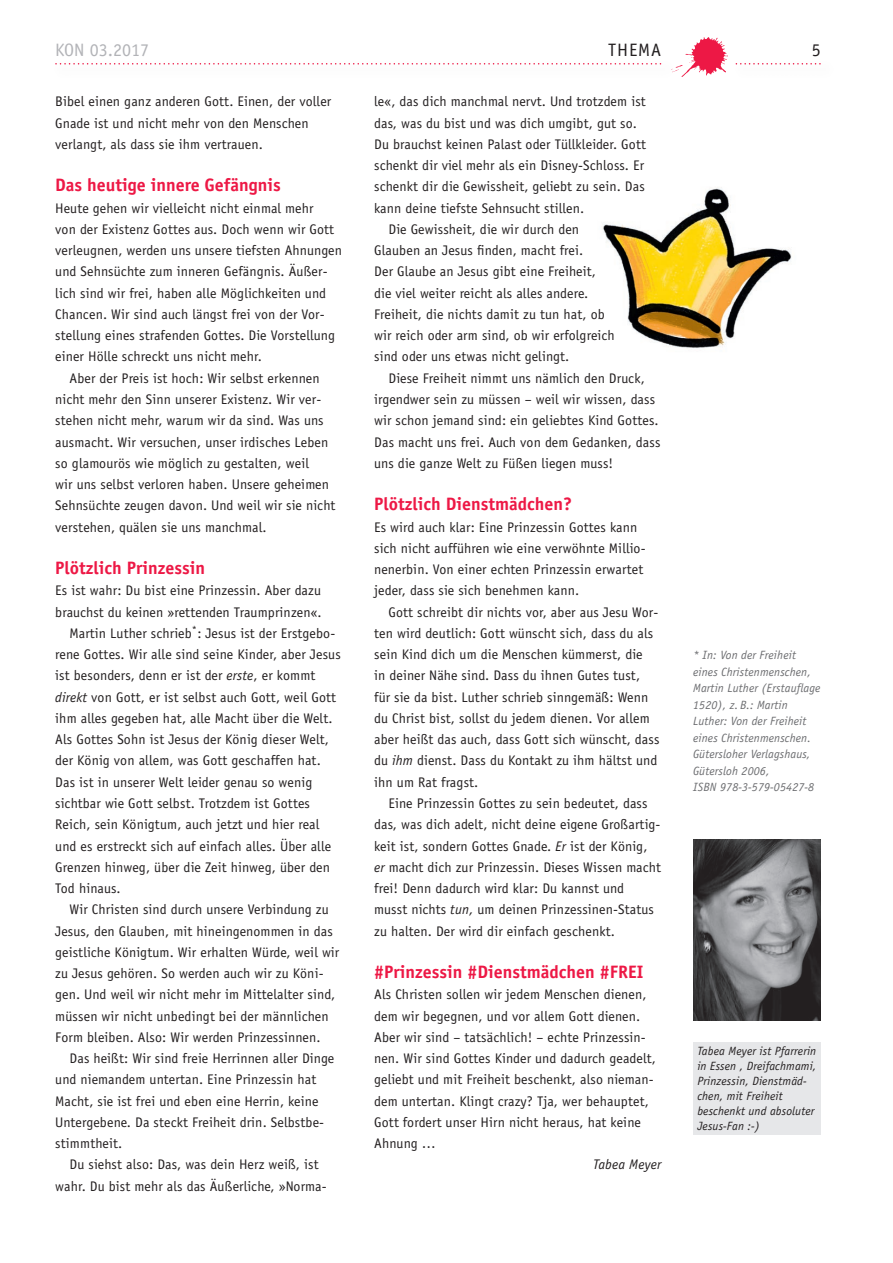
<style>
.page{position:relative;width:893px;height:1263px;background:#fff}
.page>*{position:absolute;margin:0;border:0;box-sizing:border-box;transform-origin:0 0}
.t1{font:700 18px "Officina Sans";color:#ed1845}
.t2{font:18px "Officina Sans";color:#b2b3b7}
.t3{font:18px "Officina Sans";letter-spacing:.05em;color:#231f20}
.t4{font:13.95px/21.3px "Officina Sans";letter-spacing:.01em;color:#231f20}
.t5{font:italic 13.95px "Officina Sans";letter-spacing:.01em;color:#231f20}
.t6{font:italic 12px/16.5px "Officina Sans";letter-spacing:.01em;color:#6c6d70}
.t7{font:italic 12px/15px "Officina Sans";letter-spacing:.01em;color:#231f20}
.s1{font-style:italic}
</style>
<div class="page">
<svg style="left:736px;top:63px;width:85px;height:2px"></svg>
<img style="left:602px;top:187px;width:190px;height:161px">
<svg style="left:55px;top:63px;width:606px;height:2px"></svg>
<img style="left:671px;top:38px;width:57px;height:39px">
<img style="left:693px;top:840px;width:128px;height:180px">
<div style="left:693px;top:1042px;width:128px;height:92px;background:#e6e7e9"></div>
<p class="t2" style="left:55px;top:39px;width:96px">KON 03.2017</p>
<p class="t3" style="left:608px;top:39px;width:54px">THEMA</p>
<p class="t3" style="left:812px;top:39px;width:10px">5</p>
<p class="t4" style="left:55px;top:91px;width:278px">Bibel einen ganz anderen Gott. Einen, der voller<br>Gnade ist und nicht mehr von den Menschen verlangt, als dass sie ihm vertrauen.</p>
<p class="t1" style="left:55px;top:174px;width:227px">Das heutige innere Gefängnis</p>
<p class="t4" style="left:55px;top:197px;width:260px">Heute gehen wir vielleicht nicht einmal mehr</p>
<p class="t4" style="left:55px;top:219px;width:280px">von der Existenz Gottes aus. Doch wenn wir Gott</p>
<p class="t4" style="left:55px;top:240px;width:288px">verleugnen, werden uns unsere tiefsten Ahnungen</p>
<p class="t4" style="left:55px;top:261px;width:274px">und Sehnsüchte zum inneren Gefängnis. Äußer-</p>
<p class="t4" style="left:55px;top:282px;width:272px">lich sind wir frei, haben alle Möglichkeiten und</p>
<p class="t4" style="left:55px;top:304px;width:271px">Chancen. Wir sind auch längst frei von der Vor-</p>
<p class="t4" style="left:55px;top:325px;width:281px">stellung eines strafenden Gottes. Die Vorstellung</p>
<p class="t4" style="left:55px;top:346px;width:208px">einer Hölle schreckt uns nicht mehr.</p>
<p class="t4" style="left:70px;top:367px;width:252px">Aber der Preis ist hoch: Wir selbst erkennen</p>
<p class="t4" style="left:55px;top:389px;width:267px">nicht mehr den Sinn unserer Existenz. Wir ver-</p>
<p class="t4" style="left:55px;top:410px;width:270px">stehen nicht mehr, warum wir da sind. Was uns</p>
<p class="t4" style="left:55px;top:431px;width:275px">ausmacht. Wir versuchen, unser irdisches Leben</p>
<p class="t4" style="left:55px;top:452px;width:255px">so glamourös wie möglich zu gestalten, weil</p>
<p class="t4" style="left:55px;top:474px;width:275px">wir uns selbst verloren haben. Unsere geheimen</p>
<p class="t4" style="left:55px;top:495px;width:282px">Sehnsüchte zeugen davon. Und weil wir sie nicht</p>
<p class="t4" style="left:55px;top:516px;width:213px">verstehen, quälen sie uns manchmal.</p>
<p class="t1" style="left:55px;top:557px;width:151px">Plötzlich Prinzessin</p>
<p class="t4" style="left:55px;top:580px;width:267px">Es ist wahr: Du bist eine Prinzessin. Aber dazu</p>
<p class="t4" style="left:55px;top:601px;width:268px">brauchst du keinen »rettenden Traumprinzen«.</p>
<p class="t4" style="left:70px;top:622px;width:267px">Martin Luther schrieb<sup>*</sup>: Jesus ist der Erstgebo-</p>
<p class="t4" style="left:55px;top:644px;width:287px">rene Gottes. Wir alle sind seine Kinder, aber Jesus</p>
<p class="t4" style="left:55px;top:665px;width:262px">ist besonders, denn er ist der <span class="s1">erste</span>, er kommt</p>
<p class="t4" style="left:55px;top:686px;width:282px"><span class="s1">direkt</span> von Gott, er ist selbst auch Gott, weil Gott</p>
<p class="t4" style="left:55px;top:707px;width:279px">ihm alles gegeben hat, alle Macht über die Welt.</p>
<p class="t4" style="left:55px;top:729px;width:275px">Als Gottes Sohn ist Jesus der König dieser Welt,</p>
<p class="t4" style="left:55px;top:750px;width:267px">der König von allem, was Gott geschaffen hat.</p>
<p class="t4" style="left:55px;top:771px;width:259px">Das ist in unserer Welt leider genau so wenig</p>
<p class="t4" style="left:55px;top:793px;width:256px">sichtbar wie Gott selbst. Trotzdem ist Gottes</p>
<p class="t4" style="left:55px;top:814px;width:266px">Reich, sein Königtum, auch jetzt und hier real</p>
<p class="t4" style="left:55px;top:835px;width:277px">und es erstreckt sich auf einfach alles. Über alle</p>
<p class="t4" style="left:55px;top:856px;width:276px">Grenzen hinweg, über die Zeit hinweg, über den</p>
<p class="t4" style="left:55px;top:878px;width:67px">Tod hinaus.</p>
<p class="t4" style="left:70px;top:899px;width:261px">Wir Christen sind durch unsere Verbindung zu</p>
<p class="t4" style="left:55px;top:920px;width:279px">Jesus, den Glauben, mit hineingenommen in das</p>
<p class="t4" style="left:55px;top:941px;width:286px">geistliche Königtum. Wir erhalten Würde, weil wir</p>
<p class="t4" style="left:55px;top:963px;width:270px">zu Jesus gehören. So werden auch wir zu Köni-</p>
<p class="t4" style="left:55px;top:984px;width:282px">gen. Und weil wir nicht mehr im Mittelalter sind,</p>
<p class="t4" style="left:55px;top:1005px;width:275px">müssen wir nicht unbedingt bei der männlichen</p>
<p class="t4" style="left:55px;top:1026px;width:267px">Form bleiben. Also: Wir werden Prinzessinnen.</p>
<p class="t4" style="left:70px;top:1048px;width:266px">Das heißt: Wir sind freie Herrinnen aller Dinge</p>
<p class="t4" style="left:55px;top:1069px;width:263px">und niemandem untertan. Eine Prinzessin hat</p>
<p class="t4" style="left:55px;top:1090px;width:265px">Macht, sie ist frei und eben eine Herrin, keine</p>
<p class="t4" style="left:55px;top:1111px;width:270px">Untergebene. Da steckt Freiheit drin. Selbstbe-</p>
<p class="t4" style="left:55px;top:1133px;width:69px">stimmtheit.</p>
<p class="t4" style="left:70px;top:1154px;width:251px">Du siehst also: Das, was dein Herz weiß, ist</p>
<p class="t4" style="left:55px;top:1175px;width:273px">wahr. Du bist mehr als das Äußerliche, »Norma-</p>
<p class="t4" style="left:374px;top:91px;width:273px">le«, das dich manchmal nervt. Und trotzdem ist</p>
<p class="t4" style="left:374px;top:112px;width:264px">das, was du bist und was dich umgibt, gut so.</p>
<p class="t4" style="left:374px;top:133px;width:273px">Du brauchst keinen Palast oder Tüllkleider. Gott</p>
<p class="t4" style="left:374px;top:155px;width:271px">schenkt dir viel mehr als ein Disney-Schloss. Er</p>
<p class="t4" style="left:374px;top:176px;width:272px">schenkt dir die Gewissheit, geliebt zu sein. Das</p>
<p class="t4" style="left:374px;top:197px;width:212px">kann deine tiefste Sehnsucht stillen.</p>
<p class="t4" style="left:388px;top:219px;width:192px">Die Gewissheit, die wir durch den</p>
<p class="t4" style="left:374px;top:240px;width:211px">Glauben an Jesus finden, macht frei.</p>
<p class="t4" style="left:374px;top:261px;width:223px">Der Glaube an Jesus gibt eine Freiheit,</p>
<p class="t4" style="left:374px;top:282px;width:216px">die viel weiter reicht als alles andere.</p>
<p class="t4" style="left:374px;top:304px;width:232px">Freiheit, die nichts damit zu tun hat, ob</p>
<p class="t4" style="left:374px;top:325px;width:242px">wir reich oder arm sind, ob wir erfolgreich</p>
<p class="t4" style="left:374px;top:346px;width:197px">sind oder uns etwas nicht gelingt.</p>
<p class="t4" style="left:388px;top:367px;width:258px">Diese Freiheit nimmt uns nämlich den Druck,</p>
<p class="t4" style="left:374px;top:389px;width:282px">irgendwer sein zu müssen – weil wir wissen, dass</p>
<p class="t4" style="left:374px;top:410px;width:286px">wir schon jemand sind: ein geliebtes Kind Gottes.</p>
<p class="t4" style="left:374px;top:431px;width:288px">Das macht uns frei. Auch von dem Gedanken, dass</p>
<p class="t4" style="left:374px;top:452px;width:241px">uns die ganze Welt zu Füßen liegen muss!</p>
<p class="t1" style="left:374px;top:493px;width:199px">Plötzlich Dienstmädchen?</p>
<p class="t4" style="left:374px;top:516px;width:273px">Es wird auch klar: Eine Prinzessin Gottes kann sich nicht aufführen wie eine verwöhnte Millio&shy;nenerbin. Von einer echten Prinzessin erwartet jeder, dass sie sich benehmen kann.</p>
<p class="t4" style="left:374px;top:601px;width:287px;text-indent:14px">Gott schreibt dir nichts vor, aber aus Jesu Wor&shy;ten wird deutlich: Gott wünscht sich, dass du als sein Kind dich um die Menschen kümmerst, die<br>in deiner Nähe sind. Dass du ihnen Gutes tust, für sie da bist. Luther schrieb sinngemäß: Wenn du Christ bist, sollst du jedem dienen. Vor allem aber heißt das auch, dass Gott sich wünscht, dass du <span class="s1">ihm</span> dienst. Dass du Kontakt zu ihm hältst und ihn um Rat fragst.</p>
<p class="t4" style="left:374px;top:793px;width:288px;text-indent:14px">Eine Prinzessin Gottes zu sein bedeutet, dass das, was dich adelt, nicht deine eigene Großartig&shy;keit ist, sondern Gottes Gnade. <span class="s1">Er</span> ist der König, <span class="s1">er</span> macht dich zur Prinzessin. Dieses Wissen macht frei! Denn dadurch wird klar: Du kannst und<br>musst nichts <span class="s1">tun,</span> um deinen Prinzessinen-Status zu halten. Der wird dir einfach geschenkt.</p>
<p class="t1" style="left:374px;top:961px;width:271px">#Prinzessin #Dienstmädchen #FREI</p>
<p class="t4" style="left:374px;top:984px;width:283px">Als Christen sollen wir jedem Menschen dienen, dem wir begegnen, und vor allem Gott dienen.<br>Aber wir sind – tatsächlich! – echte Prinzessin&shy;nen. Wir sind Gottes Kinder und dadurch geadelt, geliebt und mit Freiheit beschenkt, also nieman&shy;dem untertan. Klingt crazy? Tja, wer behauptet, Gott fordert unser Hirn nicht heraus, hat keine Ahnung …</p>
<p class="t5" style="left:593px;top:1156px;width:70px">Tabea Meyer</p>
<p class="t6" style="left:693px;top:647px;width:129px">* In: Von der Freiheit eines Christenmenschen,<br>Martin Luther (Erstauflage<br>1520), z. B.: Martin<br>Luther: Von der Freiheit eines Christenmenschen.<br>Gütersloher Verlagshaus,<br>Gütersloh 2006,<br>ISBN 978-3-579-05427-8</p>
<p class="t7" style="left:697px;top:1043px;width:121px">Tabea Meyer ist Pfarrerin in Essen , Dreifachmami,<br>Prinzessin, Dienstmäd&shy;chen, mit Freiheit beschenkt und absoluter<br>Jesus-Fan :-)</p>
</div>
